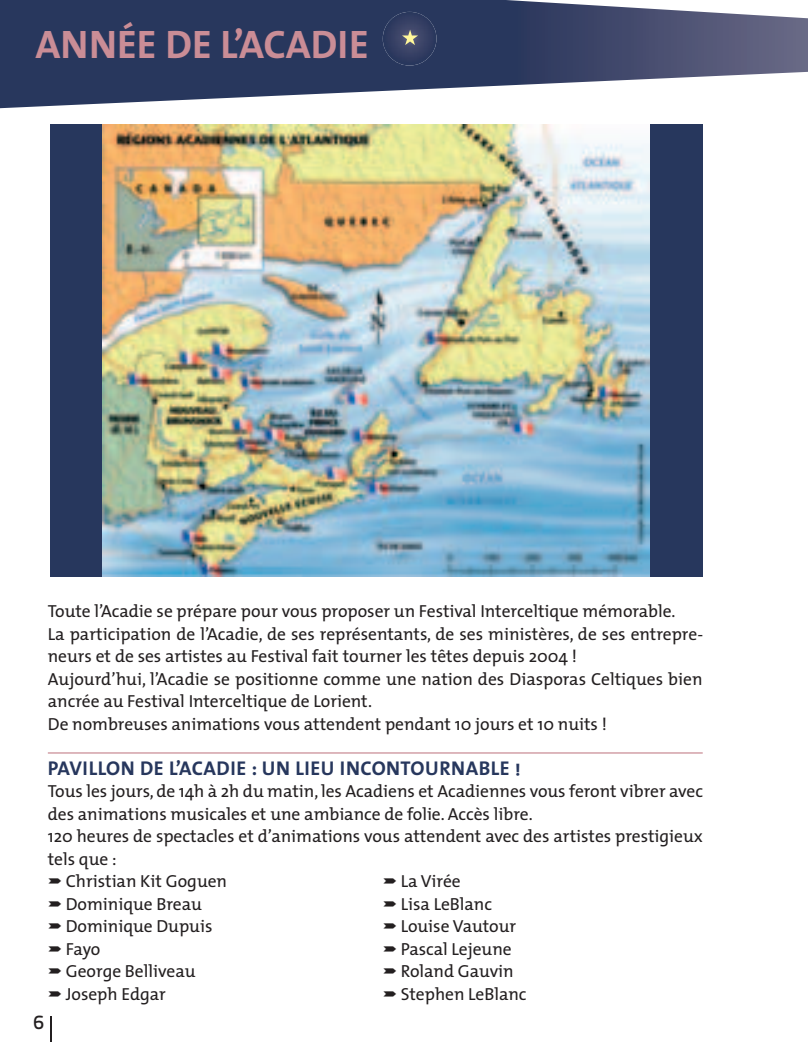
<style>
.page{position:relative;width:808px;height:1042px;background:#fff}
.page>*{position:absolute;margin:0;border:0;box-sizing:border-box;transform-origin:0 0}
.t1{font:40px "The Mix Bold Caps";color:#ca8d96}
.t2{font:20px "The Mix Bold Caps";letter-spacing:.025em;color:#27375d}
.t3{font:20px "Titillium Text 14 L 600 wt";color:#231f20}
.t4{font:17.5px/22.5px "The Mix";color:#231f20}
</style>
<div class="page">
<svg style="left:50px;top:1016px;width:1px;height:26px"></svg>
<div style="left:50px;top:125px;width:653px;height:452px;background:#27375d"></div>
<img style="left:103px;top:125px;width:547px;height:452px">
<svg style="left:0;top:0;width:808px;height:108px"></svg>
<hr style="left:48px;top:752px;width:655px;height:1px;background:#ca8d96">
<img style="left:383px;top:12px;width:53px;height:54px">
<svg style="left:402px;top:30px;width:16px;height:15px"></svg>
<h1 class="t1" style="left:35px;top:18px;width:335px">ANNÉE DE L’ACADIE</h1>
<p class="t4" style="left:48px;top:600px;width:657px">Toute l’Acadie se prépare pour vous proposer un Festival Interceltique mémorable.<br>La participation de l’Acadie, de ses représentants, de ses ministères, de ses entrepre&shy;neurs et de ses artistes au Festival fait tourner les têtes depuis 2004 !<br>Aujourd’hui, l’Acadie se positionne comme une nation des Diasporas Celtiques bien ancrée au Festival Interceltique de Lorient.<br>De nombreuses animations vous attendent pendant 10 jours et 10 nuits !</p>
<p class="t2" style="left:48px;top:755px;width:474px">PAVILLON DE L’ACADIE : UN LIEU INCONTOURNABLE !</p>
<p class="t4" style="left:48px;top:780px;width:657px">Tous les jours, de 14h à 2h du matin, les Acadiens et Acadiennes vous feront vibrer avec des animations musicales et une ambiance de folie. Accès libre.<br>120 heures de spectacles et d’animations vous attendent avec des artistes prestigieux tels que :</p>
<p class="t4" style="left:48px;top:870px;width:181px">◆ Christian Kit Goguen</p>
<p class="t4" style="left:48px;top:893px;width:156px">◆ Dominique Breau</p>
<p class="t4" style="left:48px;top:915px;width:166px">◆ Dominique Dupuis</p>
<p class="t4" style="left:48px;top:938px;width:54px">◆ Fayo</p>
<p class="t4" style="left:48px;top:960px;width:149px">◆ George Belliveau</p>
<p class="t4" style="left:48px;top:983px;width:119px">◆ Joseph Edgar</p>
<p class="t4" style="left:383px;top:870px;width:80px">◆ La Virée</p>
<p class="t4" style="left:383px;top:893px;width:111px">◆ Lisa LeBlanc</p>
<p class="t4" style="left:383px;top:915px;width:135px">◆ Louise Vautour</p>
<p class="t4" style="left:383px;top:938px;width:130px">◆ Pascal Lejeune</p>
<p class="t4" style="left:383px;top:960px;width:132px">◆ Roland Gauvin</p>
<p class="t4" style="left:383px;top:983px;width:145px">◆ Stephen LeBlanc</p>
<p class="t3" style="left:34px;top:1010px;width:12px">6</p>
</div>
